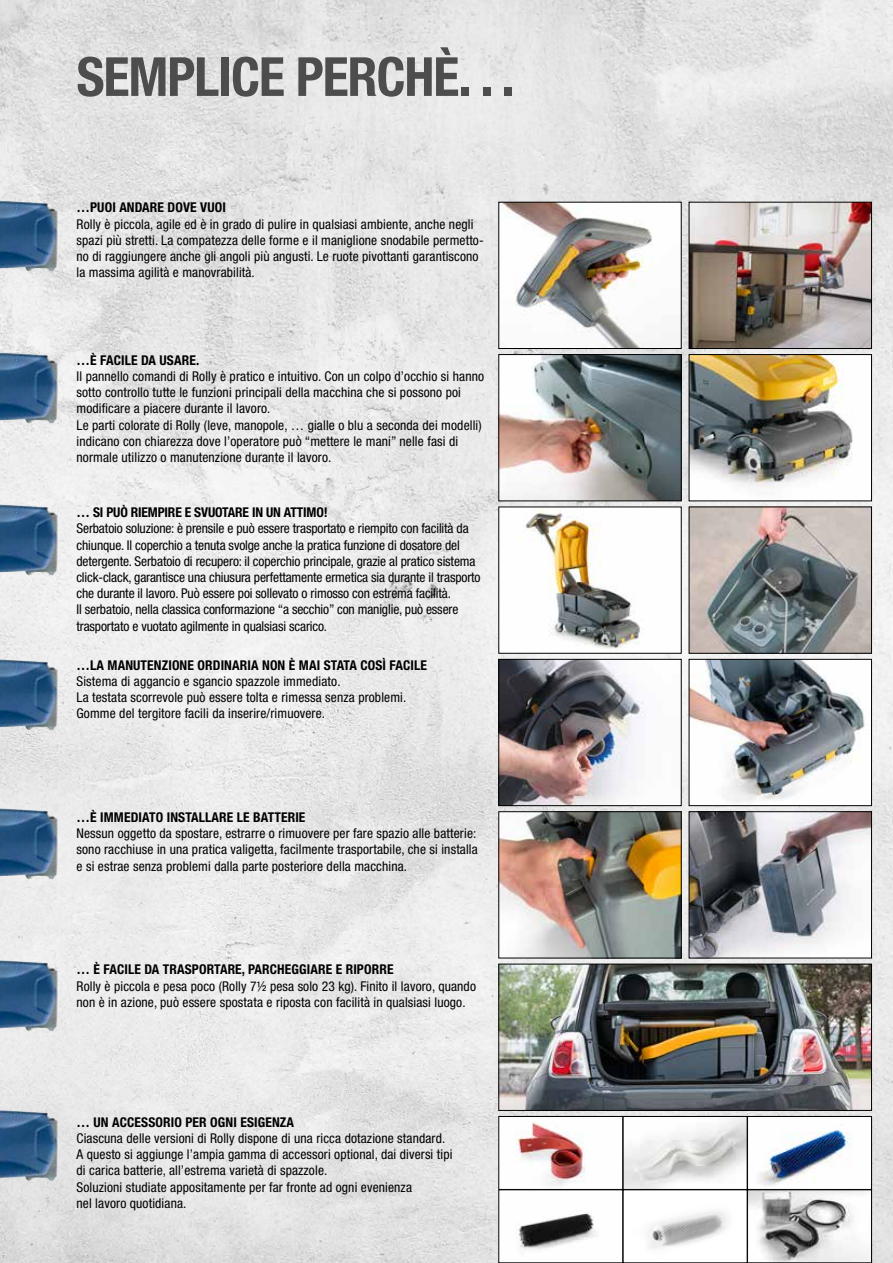
<style>
.page{position:relative;width:893px;height:1263px;background:#fff}
.page>*{position:absolute;margin:0;border:0;box-sizing:border-box;transform-origin:0 0}
.t1{font:700 condensed 54px "Helvetica Neue";letter-spacing:-.02em;color:#4d4d4d}
.t2{font:condensed 13.5px/16.2px "Helvetica Neue";letter-spacing:.01em;color:#000}
.t3{font:condensed 13.5px/16.2px "Helvetica Neue";letter-spacing:-.01em;color:#000}
.t4{font:700 condensed 13.5px "Helvetica Neue";letter-spacing:.01em;color:#000}
.t5{font:700 condensed 13.5px "Helvetica Neue";letter-spacing:-.01em;color:#000}
</style>
<div class="page">
<img style="left:0;top:0;width:893px;height:1263px">
<img style="left:501px;top:966px;width:369px;height:142px">
<div style="left:499px;top:964px;width:373px;height:146px;border:1px solid #000"></div>
<img style="left:691px;top:509px;width:179px;height:142px">
<img style="left:691px;top:356px;width:179px;height:143px">
<div style="left:689px;top:354px;width:183px;height:147px;border:1px solid #000"></div>
<img style="left:501px;top:509px;width:178px;height:142px">
<img style="left:501px;top:356px;width:178px;height:143px">
<div style="left:499px;top:354px;width:182px;height:147px;border:1px solid #000"></div>
<img style="left:691px;top:661px;width:179px;height:143px">
<div style="left:689px;top:659px;width:183px;height:147px;border:1px solid #000"></div>
<img style="left:691px;top:813px;width:179px;height:143px">
<div style="left:689px;top:811px;width:183px;height:147px;border:1px solid #000"></div>
<img style="left:501px;top:661px;width:178px;height:143px">
<div style="left:499px;top:659px;width:182px;height:147px;border:1px solid #000"></div>
<img style="left:501px;top:813px;width:178px;height:143px">
<div style="left:499px;top:811px;width:182px;height:147px;border:1px solid #000"></div>
<img style="left:691px;top:204px;width:179px;height:143px">
<div style="left:689px;top:202px;width:183px;height:147px;border:1px solid #000"></div>
<img style="left:501px;top:204px;width:178px;height:143px">
<div style="left:499px;top:202px;width:182px;height:147px;border:1px solid #000"></div>
<img style="left:892px;top:0;width:1px;height:995px">
<img style="left:501px;top:1191px;width:120px;height:70px">
<div style="left:499px;top:1189px;width:124px;height:74px;border:1px solid #000"></div>
<svg style="left:501px;top:1118px;width:120px;height:69px"></svg>
<div style="left:499px;top:1116px;width:124px;height:73px;border:1px solid #000"></div>
<svg style="left:625px;top:1191px;width:120px;height:70px"></svg>
<div style="left:623px;top:1189px;width:124px;height:74px;border:1px solid #000"></div>
<svg style="left:625px;top:1118px;width:120px;height:69px"></svg>
<div style="left:623px;top:1116px;width:124px;height:73px;border:1px solid #000"></div>
<svg style="left:749px;top:1191px;width:121px;height:70px"></svg>
<div style="left:747px;top:1189px;width:125px;height:74px;border:1px solid #000"></div>
<svg style="left:749px;top:1118px;width:121px;height:69px"></svg>
<div style="left:747px;top:1116px;width:125px;height:73px;border:1px solid #000"></div>
<img style="left:0;top:200px;width:59px;height:73px">
<img style="left:0;top:352px;width:59px;height:73px">
<img style="left:0;top:504px;width:59px;height:73px">
<img style="left:0;top:659px;width:59px;height:73px">
<img style="left:0;top:808px;width:59px;height:73px">
<img style="left:0;top:960px;width:59px;height:73px">
<img style="left:0;top:1110px;width:59px;height:73px">
<h1 class="t1" style="left:77px;top:44px;width:440px">SEMPLICE PERCHÈ. . .</h1>
<p class="t4" style="left:77px;top:199px;width:151px">…PUOI ANDARE DOVE VUOI</p>
<p class="t2" style="left:77px;top:216px;width:409px">Rolly è piccola, agile ed è in grado di pulire in qualsiasi ambiente, anche negli spazi più stretti. La compatezza delle forme e il maniglione snodabile permetto&shy;no di raggiungere anche gli angoli più angusti. Le ruote pivottanti garantiscono la massima agilità e manovrabilità.</p>
<p class="t4" style="left:77px;top:352px;width:124px">…È FACILE DA USARE.</p>
<p class="t2" style="left:77px;top:368px;width:409px">Il pannello comandi di Rolly è pratico e intuitivo. Con un colpo d’occhio si hanno sotto controllo tutte le funzioni principali della macchina che si possono poi modificare a piacere durante il lavoro.<br>Le parti colorate di Rolly (leve, manopole, … gialle o blu a seconda dei modelli) indicano con chiarezza dove l’operatore può “mettere le mani” nelle fasi di normale utilizzo o manutenzione durante il lavoro.</p>
<p class="t5" style="left:77px;top:504px;width:253px">… SI PUÒ RIEMPIRE E SVUOTARE IN UN ATTIMO!</p>
<p class="t3" style="left:77px;top:520px;width:405px">Serbatoio soluzione: è prensile e può essere trasportato e riempito con facilità da chiunque. Il coperchio a tenuta svolge anche la pratica funzione di dosatore del detergente. Serbatoio di recupero: il coperchio principale, grazie al pratico sistema click-clack, garantisce una chiusura perfettamente ermetica sia durante il trasporto che durante il lavoro. Può essere poi sollevato o rimosso con estrema facilità.<br>Il serbatoio, nella classica conformazione “a secchio” con maniglie, può essere trasportato e vuotato agilmente in qualsiasi scarico.</p>
<p class="t4" style="left:77px;top:657px;width:352px">…LA MANUTENZIONE ORDINARIA NON È MAI STATA COSÌ FACILE</p>
<p class="t2" style="left:77px;top:673px;width:331px">Sistema di aggancio e sgancio spazzole immediato.<br>La testata scorrevole può essere tolta e rimessa senza problemi.<br>Gomme del tergitore facili da inserire/rimuovere.</p>
<p class="t4" style="left:77px;top:809px;width:230px">…È IMMEDIATO INSTALLARE LE BATTERIE</p>
<p class="t2" style="left:77px;top:825px;width:403px;text-align:justify">Nessun oggetto da spostare, estrarre o rimuovere per fare spazio alle batterie: sono racchiuse in una pratica valigetta, facilmente trasportabile, che si installa e si estrae senza problemi dalla parte posteriore della macchina.</p>
<p class="t4" style="left:77px;top:961px;width:318px">… È FACILE DA TRASPORTARE, PARCHEGGIARE E RIPORRE</p>
<p class="t2" style="left:77px;top:977px;width:401px">Rolly è piccola e pesa poco (Rolly 7½ pesa solo 23 kg). Finito il lavoro, quando non è in azione, può essere spostata e riposta con facilità in qualsiasi luogo.</p>
<p class="t4" style="left:77px;top:1114px;width:219px">… UN ACCESSORIO PER OGNI ESIGENZA</p>
<p class="t2" style="left:77px;top:1130px;width:377px">Ciascuna delle versioni di Rolly dispone di una ricca dotazione standard.<br>A questo si aggiunge l’ampia gamma di accessori optional, dai diversi tipi di carica batterie, all’estrema varietà di spazzole.<br>Soluzioni studiate appositamente per far fronte ad ogni evenienza<br>nel lavoro quotidiana.</p>
</div>
